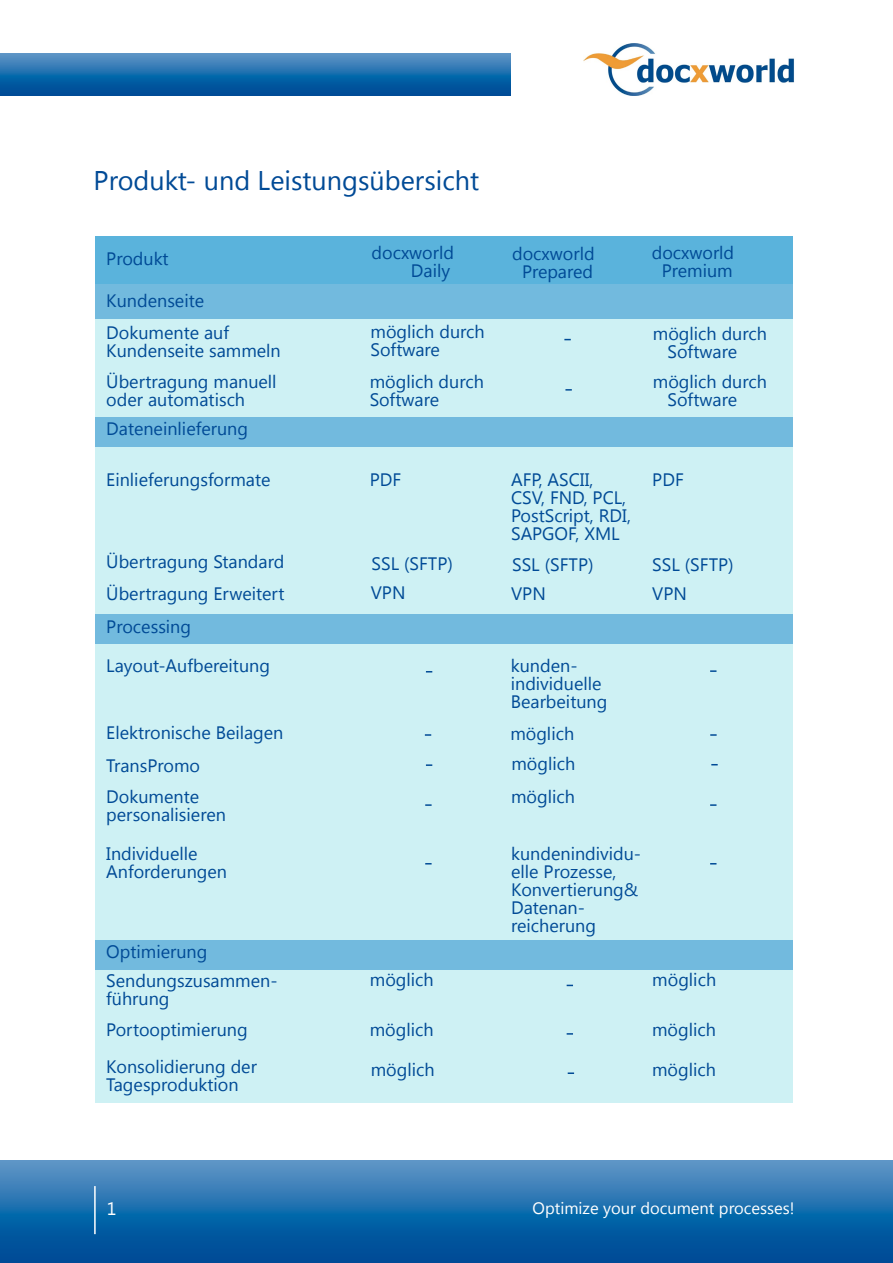
<style>
.page{position:relative;width:893px;height:1263px;background:#fff}
.page>*{position:absolute;margin:0;border:0;box-sizing:border-box;transform-origin:0 0}
.t1{font:27px "Segoe UI";color:#004a96}
.t2{font:18px/18px "Segoe UI";color:#004a96}
.t3{font:18px "Segoe UI";color:#fff}
.t4{font:16.5px "Segoe UI";color:#fff}
</style>
<div class="page">
<img style="left:583px;top:43px;width:212px;height:52px">
<div style="left:96px;top:236px;width:697px;height:49px;background:#5ab3dc"></div>
<div style="left:96px;top:285px;width:697px;height:34px;background:#72bade"></div>
<div style="left:96px;top:319px;width:697px;height:98px;background:#cef1f4"></div>
<div style="left:96px;top:417px;width:697px;height:29px;background:#72bade"></div>
<div style="left:96px;top:446px;width:697px;height:168px;background:#cef1f4"></div>
<div style="left:96px;top:614px;width:697px;height:30px;background:#72bade"></div>
<div style="left:96px;top:645px;width:697px;height:297px;background:#cef1f4"></div>
<svg style="left:0;top:53px;width:510px;height:43px;background:#1f6cac"></svg>
<svg style="left:0;top:1161px;width:893px;height:102px;background:#1e6cac"></svg>
<hr style="left:94px;top:1186px;width:2px;height:48px;background:#fff">
<svg style="left:565px;top:389px;width:7px;height:2px"></svg>
<svg style="left:710px;top:670px;width:6px;height:2px"></svg>
<svg style="left:710px;top:804px;width:6px;height:2px"></svg>
<svg style="left:710px;top:734px;width:7px;height:2px"></svg>
<svg style="left:425px;top:734px;width:6px;height:2px"></svg>
<svg style="left:426px;top:764px;width:6px;height:2px"></svg>
<svg style="left:425px;top:804px;width:7px;height:2px"></svg>
<div style="left:96px;top:940px;width:697px;height:29px;background:#72bade"></div>
<div style="left:96px;top:969px;width:697px;height:133px;background:#cef1f4"></div>
<svg style="left:567px;top:1033px;width:6px;height:2px"></svg>
<svg style="left:568px;top:1072px;width:6px;height:2px"></svg>
<h1 class="t1" style="left:94px;top:162px;width:387px">Produkt- und Leistungsübersicht</h1>
<p class="t2" style="left:106px;top:249px;width:64px">Produkt</p>
<p class="t2" style="left:106px;top:284px;width:124px;line-height:31.3px">Kundenseite<br>Dokumente auf</p>
<p class="t2" style="left:106px;top:333px;width:176px;line-height:31.8px">Kundenseite sammeln<br>Übertragung manuell</p>
<p class="t2" style="left:106px;top:385px;width:143px;line-height:28.5px">oder automatisch<br>Dateneinlieferung</p>
<p class="t2" style="left:372px;top:242px;width:84px;text-align:right">docxworld<br>Daily</p>
<p class="t2" style="left:371px;top:322px;width:116px">möglich durch<br>Software</p>
<p class="t2" style="left:370px;top:372px;width:116px">möglich durch<br>Software</p>
<p class="t2" style="left:512px;top:243px;width:84px;text-align:center">docxworld<br>Prepared</p>
<p class="t2" style="left:652px;top:243px;width:84px;text-align:center">docxworld<br>Premium</p>
<p class="t2" style="left:668px;top:323px;width:101px;text-indent:-15px">möglich durch<br>Software</p>
<p class="t2" style="left:668px;top:372px;width:101px;text-indent:-15px">möglich durch<br>Software</p>
<p class="t2" style="left:106px;top:470px;width:166px">Einlieferungsformate</p>
<p class="t2" style="left:106px;top:545px;width:180px;line-height:32px">Übertragung Standard<br>Übertragung Erweitert</p>
<p class="t2" style="left:370px;top:470px;width:33px">PDF</p>
<p class="t2" style="left:372px;top:553px;width:83px">SSL (SFTP)</p>
<p class="t2" style="left:371px;top:583px;width:36px">VPN</p>
<p class="t2" style="left:511px;top:469px;width:121px">AFP, ASCII,<br>CSV, FND, PCL,<br>PostScript, RDI,<br>SAPGOF, XML</p>
<p class="t2" style="left:511px;top:549px;width:84px;line-height:29.5px">SSL (SFTP)<br>VPN</p>
<p class="t2" style="left:652px;top:470px;width:33px">PDF</p>
<p class="t2" style="left:652px;top:554px;width:83px">SSL (SFTP)</p>
<p class="t2" style="left:652px;top:584px;width:36px">VPN</p>
<p class="t2" style="left:106px;top:616px;width:86px">Processing</p>
<p class="t2" style="left:106px;top:656px;width:165px">Layout-Aufbereitung</p>
<p class="t2" style="left:511px;top:656px;width:98px">kunden&shy;individuelle<br>Bearbeitung</p>
<p class="t2" style="left:106px;top:715px;width:179px;line-height:33px">Elektronische Beilagen<br>TransPromo</p>
<p class="t2" style="left:106px;top:787px;width:121px">Dokumente personalisieren</p>
<p class="t2" style="left:106px;top:844px;width:122px">Individuelle<br>Anforderungen</p>
<p class="t2" style="left:510px;top:724px;width:65px">möglich</p>
<p class="t2" style="left:511px;top:754px;width:65px">möglich</p>
<p class="t2" style="left:511px;top:786px;width:65px">möglich</p>
<p class="t2" style="left:511px;top:843px;width:131px">kundenindividu&shy;elle Prozesse,<br>Konvertierung&amp;<br>Datenan&shy;reicherung</p>
<p class="t2" style="left:106px;top:936px;width:173px;line-height:29px">Optimierung<br>Sendungszusammen-</p>
<p class="t2" style="left:106px;top:982px;width:143px;line-height:30.6px">führung<br>Portooptimierung</p>
<p class="t2" style="left:106px;top:1057px;width:152px">Konsolidierung der<br>Tagesproduktion</p>
<p class="t2" style="left:370px;top:970px;width:65px">möglich</p>
<p class="t2" style="left:370px;top:1020px;width:65px">möglich</p>
<p class="t2" style="left:371px;top:1060px;width:65px">möglich</p>
<p class="t2" style="left:652px;top:970px;width:65px">möglich</p>
<p class="t2" style="left:652px;top:1019px;width:65px">möglich</p>
<p class="t2" style="left:652px;top:1059px;width:65px">möglich</p>
<p class="t3" style="left:107px;top:1196px;width:11px">1</p>
<p class="t4" style="left:533px;top:1197px;width:263px">Optimize your document processes!</p>
</div>
